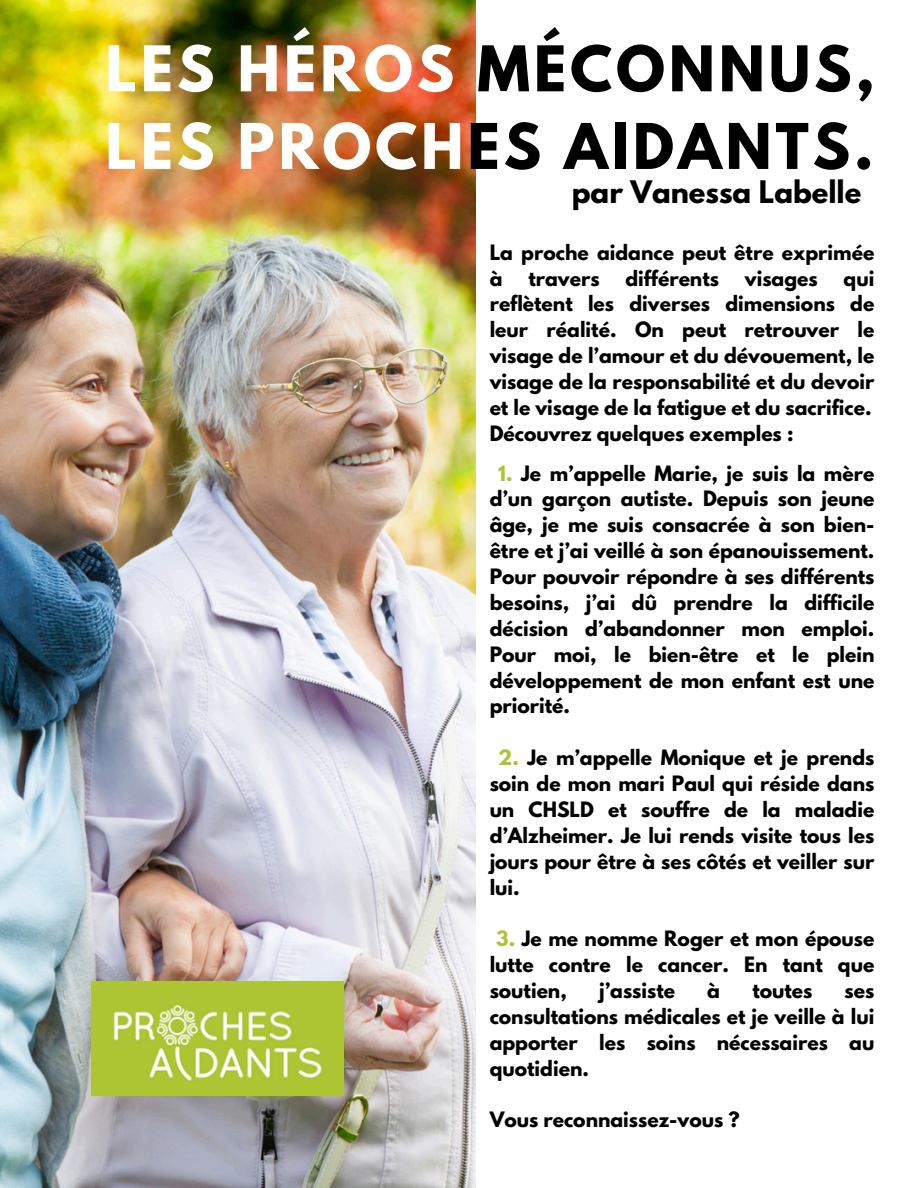
<style>
.page{position:relative;width:918px;height:1188px;background:#fff}
.page>*{position:absolute;margin:0;border:0;box-sizing:border-box;transform-origin:0 0}
.t1{font:700 55.8px/77.7px "League Spartan";letter-spacing:.07em;color:#000}
.t2{font:700 27.45px "League Spartan";color:#000}
.t3{font:700 18.75px/25.8px "League Spartan";color:#000;text-align:justify}
.s1{color:#fff}
.s2{color:#acc433}
</style>
<div class="page">
<img style="left:0;top:0;width:476px;height:1188px">
<img style="left:92px;top:981px;width:252px;height:115px">
<h1 class="t1" style="left:105px;top:37px;width:771px"><span class="s1">LES HÉROS</span> MÉCONNUS,<br><span class="s1">LES PROCH</span>ES AIDANTS.</h1>
<p class="t2" style="left:572px;top:178px;width:291px">par Vanessa Labelle</p>
<h2 class="t3" style="left:490px;top:242px;width:386px">La proche aidance peut être exprimée à</h2>
<h2 class="t3" style="left:528px;top:268px;width:73px">travers</h2>
<h2 class="t3" style="left:625px;top:268px;width:95px">différents</h2>
<h2 class="t3" style="left:745px;top:268px;width:74px">visages</h2>
<h2 class="t3" style="left:490px;top:268px;width:386px;text-indent:354px">qui reflètent les diverses dimensions de leur réalité. On peut retrouver le visage de l’amour et du dévouement, le visage de la responsabilité et du devoir et le visage de la fatigue et du sacrifice.</h2>
<p class="t3" style="left:490px;top:423px;width:305px">Découvrez quelques exemples :</p>
<p class="t3" style="left:490px;top:462px;width:386px;text-indent:9px"><span class="s2">1.</span> Je m’appelle Marie, je suis la mère d’un garçon autiste. Depuis son jeune âge, je me suis consacrée à son bien&shy;être et j’ai veillé à son épanouissement.<br>Pour pouvoir répondre à ses différents besoins, j’ai dû prendre la difficile décision d’abandonner mon emploi.<br>Pour moi, le bien-être et le plein développement de mon enfant est une priorité.</p>
<p class="t3" style="left:490px;top:747px;width:386px;text-indent:9px"><span class="s2">2.</span> Je m’appelle Monique et je prends soin de mon mari Paul qui réside dans un CHSLD et souffre de la maladie d’Alzheimer. Je lui rends visite tous les jours pour être à ses côtés et veiller sur lui.</p>
<p class="t3" style="left:490px;top:928px;width:386px;text-indent:7px"><span class="s2">3.</span> Je me nomme Roger et mon épouse lutte contre le cancer. En tant que soutien,</p>
<p class="t3" style="left:599px;top:980px;width:77px">j’assiste</p>
<p class="t3" style="left:707px;top:980px;width:14px">à</p>
<p class="t3" style="left:752px;top:980px;width:62px">toutes</p>
<p class="t3" style="left:490px;top:980px;width:386px;text-indent:355px">ses consultations médicales et je veille à lui apporter les soins nécessaires au quotidien.</p>
<p class="t3" style="left:490px;top:1109px;width:251px">Vous reconnaissez-vous ?</p>
</div>
